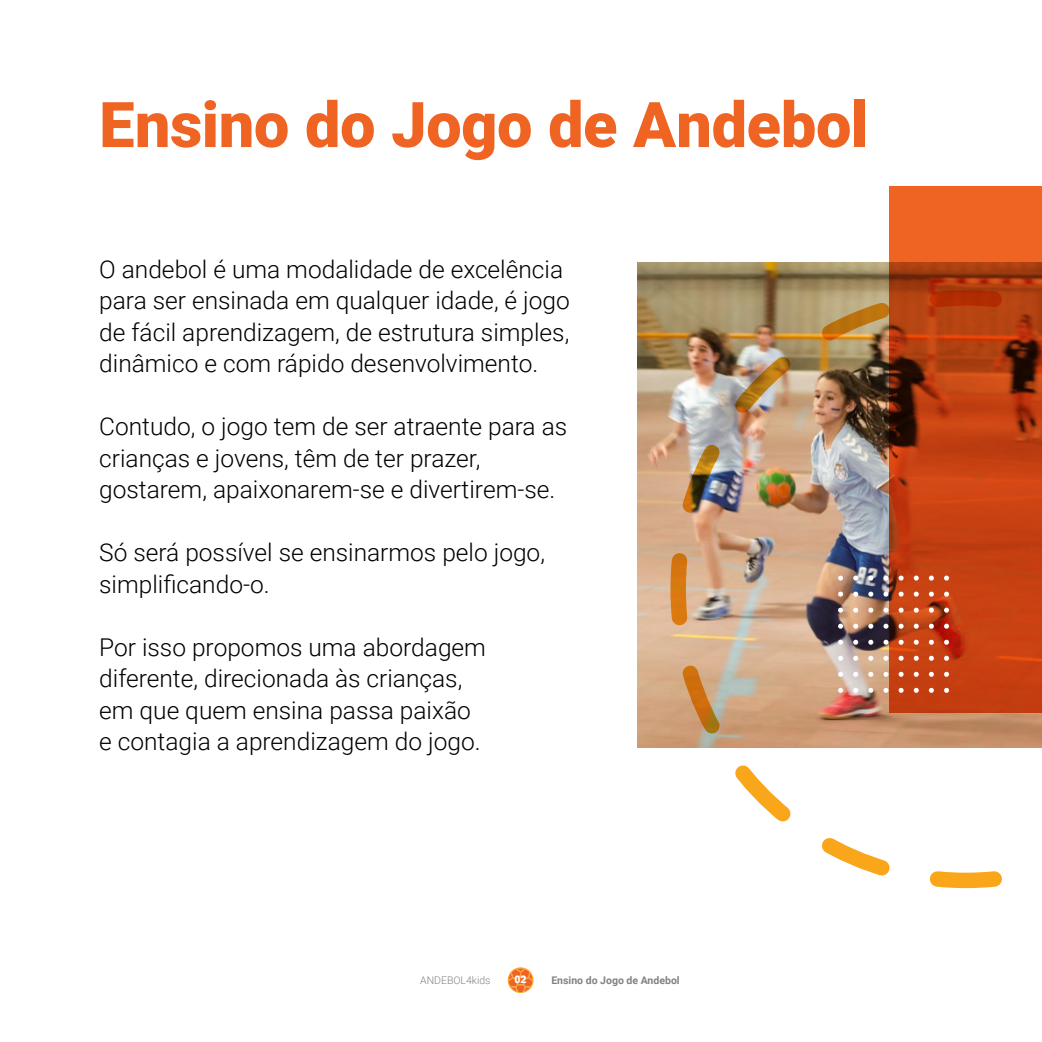
<style>
.page{position:relative;width:1042px;height:1042px;background:#fff}
.page>*{position:absolute;margin:0;border:0;box-sizing:border-box;transform-origin:0 0}
.t1{font:900 63px "Roboto";letter-spacing:-.005em;color:#ef6323}
.t2{font:300 24.5px/31.5px "Roboto";color:#000}
.t3{font:700 10.5px "Roboto";color:#808285}
.t4{font:300 10.5px "Roboto";color:#808285}
.t5{font:900 10.5px "Roboto";color:#fff}
</style>
<div class="page">
<svg style="left:508px;top:967px;width:25px;height:26px"></svg>
<img style="left:638px;top:263px;width:252px;height:485px">
<svg style="left:890px;top:186px;width:152px;height:96px;background:#dd5a1e"></svg>
<img style="left:663px;top:282px;width:379px;height:607px">
<h1 class="t1" style="left:99px;top:80px;width:770px">Ensino do Jogo de Andebol</h1>
<p class="t2" style="left:99px;top:252px;width:472px">O andebol é uma modalidade de excelência para ser ensinada em qualquer idade, é jogo de fácil aprendizagem, de estrutura simples, dinâmico e com rápido desenvolvimento.</p>
<p class="t2" style="left:99px;top:410px;width:469px">Contudo, o jogo tem de ser atraente para as crianças e jovens, têm de ter prazer, gostarem, apaixonarem-se e divertirem-se.</p>
<p class="t2" style="left:99px;top:536px;width:447px">Só será possível se ensinarmos pelo jogo, simplificando-o.</p>
<p class="t2" style="left:99px;top:630px;width:388px">Por isso propomos uma abordagem diferente, direcionada às crianças, em que quem ensina passa paixão e contagia a aprendizagem do jogo.</p>
<p class="t4" style="left:420px;top:973px;width:72px">ANDEBOL4kids</p>
<p class="t5" style="left:514px;top:972px;width:14px">02</p>
<p class="t3" style="left:551px;top:973px;width:130px">Ensino do Jogo de Andebol</p>
</div>
